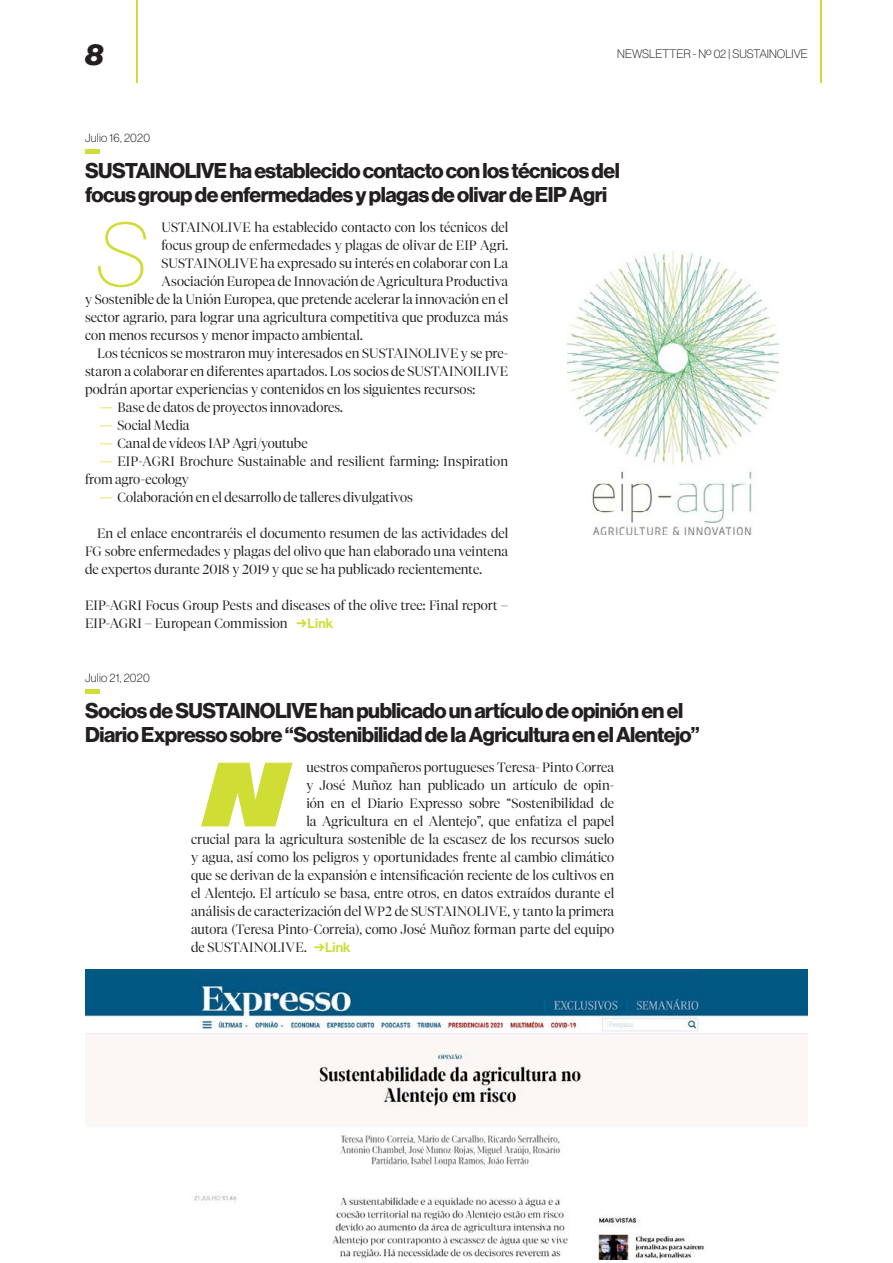
<style>
.page{position:relative;width:893px;height:1263px;background:#fff}
.page>*{position:absolute;margin:0;border:0;box-sizing:border-box;transform-origin:0 0}
.t1{font:italic 89.1px "Antique Olive Std Nord";color:#cfdd35}
.t2{font:italic 88.95px "Haas Grot Disp 26 X Thin";color:#cfdd35}
.t3{font:italic 900 30px "Haas Grot Disp 96";color:#231f20}
.t4{font:700 21px/24px "Haas Grot Disp 75";letter-spacing:-.025em;color:#231f20}
.t5{font:300 13.5px/18px "Tiempos Fine";color:#231f20}
.t6{font:100 12px "Haas Grot Disp 35";color:#231f20}
.t7{font:100 12px "Haas Grot Disp 35";letter-spacing:.02em;color:#231f20}
.s1{font-weight:700;color:#d9d900}
.s2{font-family:"Favorit Pro";font-weight:700;color:#cfdd35}
.s3{font-family:"Haas Grot Disp 65";font-weight:500;color:#cfdd35}
</style>
<div class="page">
<hr style="left:137px;top:0;width:1px;height:82px;background:#cfdd35">
<hr style="left:821px;top:0;width:1px;height:82px;background:#cfdd35">
<div style="left:85px;top:689px;width:14px;height:5px;background:#cfdd35"></div>
<img style="left:85px;top:969px;width:723px;height:291px">
<div style="left:85px;top:149px;width:14px;height:5px;background:#cfdd35"></div>
<img style="left:568px;top:252px;width:210px;height:283px">
<h3 class="t3" style="left:85px;top:37px;width:20px">8</h3>
<p class="t6" style="left:617px;top:47px;width:192px">NEWSLETTER - Nº 02 | SUSTAINOLIVE</p>
<p class="t7" style="left:85px;top:131px;width:66px">Julio 16, 2020</p>
<h3 class="t4" style="left:85px;top:159px;width:536px">SUSTAINOLIVE ha establecido contacto con los técnicos del focus group de enfermedades y plagas de olivar de EIP Agri</h3>
<h2 class="t2" style="left:97px;top:205px;width:52px">S</h2>
<p class="t5" style="left:162px;top:218px;width:348px">USTAINOLIVE ha establecido contacto con los técnicos del</p>
<p class="t5" style="left:162px;top:236px;width:348px">focus group de enfermedades y plagas de olivar de EIP Agri.</p>
<p class="t5" style="left:162px;top:254px;width:348px">SUSTAINOLIVE ha expresado su interés en colaborar con La</p>
<p class="t5" style="left:162px;top:272px;width:348px">Asociación Europea de Innovación de Agricultura Productiva</p>
<p class="t5" style="left:85px;top:290px;width:425px">y Sostenible de la Unión Europea, que pretende acelerar la innovación en el</p>
<p class="t5" style="left:85px;top:308px;width:425px">sector agrario, para lograr una agricultura competitiva que produzca más</p>
<p class="t5" style="left:85px;top:326px;width:279px">con menos recursos y menor impacto ambiental.</p>
<p class="t5" style="left:97px;top:344px;width:413px">Los técnicos se mostraron muy interesados en SUSTAINOLIVE y se pre-</p>
<p class="t5" style="left:85px;top:362px;width:425px">staron a colaborar en diferentes apartados. Los socios de SUSTAINOILIVE</p>
<p class="t5" style="left:85px;top:380px;width:392px">podrán aportar experiencias y contenidos en los siguientes recursos:</p>
<p class="t5" style="left:100px;top:398px;width:245px"><span class="s1">—</span> Base de datos de proyectos innovadores.</p>
<p class="t5" style="left:100px;top:416px;width:91px"><span class="s1">—</span> Social Media</p>
<p class="t5" style="left:100px;top:434px;width:209px"><span class="s1">—</span> Canal de vídeos IAP Agri/youtube</p>
<p class="t5" style="left:85px;top:452px;width:425px;text-indent:15px"><span class="s1">—</span> EIP-AGRI Brochure Sustainable and resilient farming: Inspiration from agro-ecology</p>
<p class="t5" style="left:100px;top:488px;width:315px"><span class="s1">—</span> Colaboración en el desarrollo de talleres divulgativos</p>
<p class="t5" style="left:85px;top:524px;width:425px;text-align:justify;text-indent:12px">En el enlace encontraréis el documento resumen de las actividades del FG sobre enfermedades y plagas del olivo que han elaborado una veintena de expertos durante 2018 y 2019 y que se ha publicado recientemente.</p>
<p class="t5" style="left:85px;top:596px;width:425px">EIP-AGRI Focus Group Pests and diseases of the olive tree: Final report –<br>EIP-AGRI – European Commission <span class="s2">→</span><span class="s3">Link</span></p>
<p class="t7" style="left:85px;top:671px;width:66px">Julio 21, 2020</p>
<h3 class="t4" style="left:85px;top:699px;width:616px">Socios de SUSTAINOLIVE han publicado un artículo de opinión en el<br>Diario Expresso sobre “Sostenibilidad de la Agricultura en el Alentejo”</h3>
<h1 class="t1" style="left:203px;top:737px;width:89px">N</h1>
<p class="t5" style="left:306px;top:758px;width:309px">uestros compañeros portugueses Teresa- Pinto Correa</p>
<p class="t5" style="left:306px;top:776px;width:309px">y José Muñoz han publicado un artículo de opin-</p>
<p class="t5" style="left:306px;top:794px;width:309px">ión en el Diario Expresso sobre “Sostenibilidad de</p>
<p class="t5" style="left:306px;top:812px;width:309px">la Agricultura en el Alentejo”, que enfatiza el papel</p>
<p class="t5" style="left:191px;top:830px;width:425px">crucial para la agricultura sostenible de la escasez de los recursos suelo</p>
<p class="t5" style="left:191px;top:848px;width:425px">y agua, así como los peligros y oportunidades frente al cambio climático</p>
<p class="t5" style="left:191px;top:866px;width:425px">que se derivan de la expansión e intensificación reciente de los cultivos en</p>
<p class="t5" style="left:191px;top:884px;width:425px">el Alentejo. El artículo se basa, entre otros, en datos extraídos durante el</p>
<p class="t5" style="left:191px;top:902px;width:425px">análisis de caracterización del WP2 de SUSTAINOLIVE, y tanto la primera</p>
<p class="t5" style="left:191px;top:920px;width:425px">autora (Teresa Pinto-Correia), como José Muñoz forman parte del equipo</p>
<p class="t5" style="left:191px;top:938px;width:161px">de SUSTAINOLIVE. <span class="s2">→</span><span class="s3">Link</span></p>
</div>
